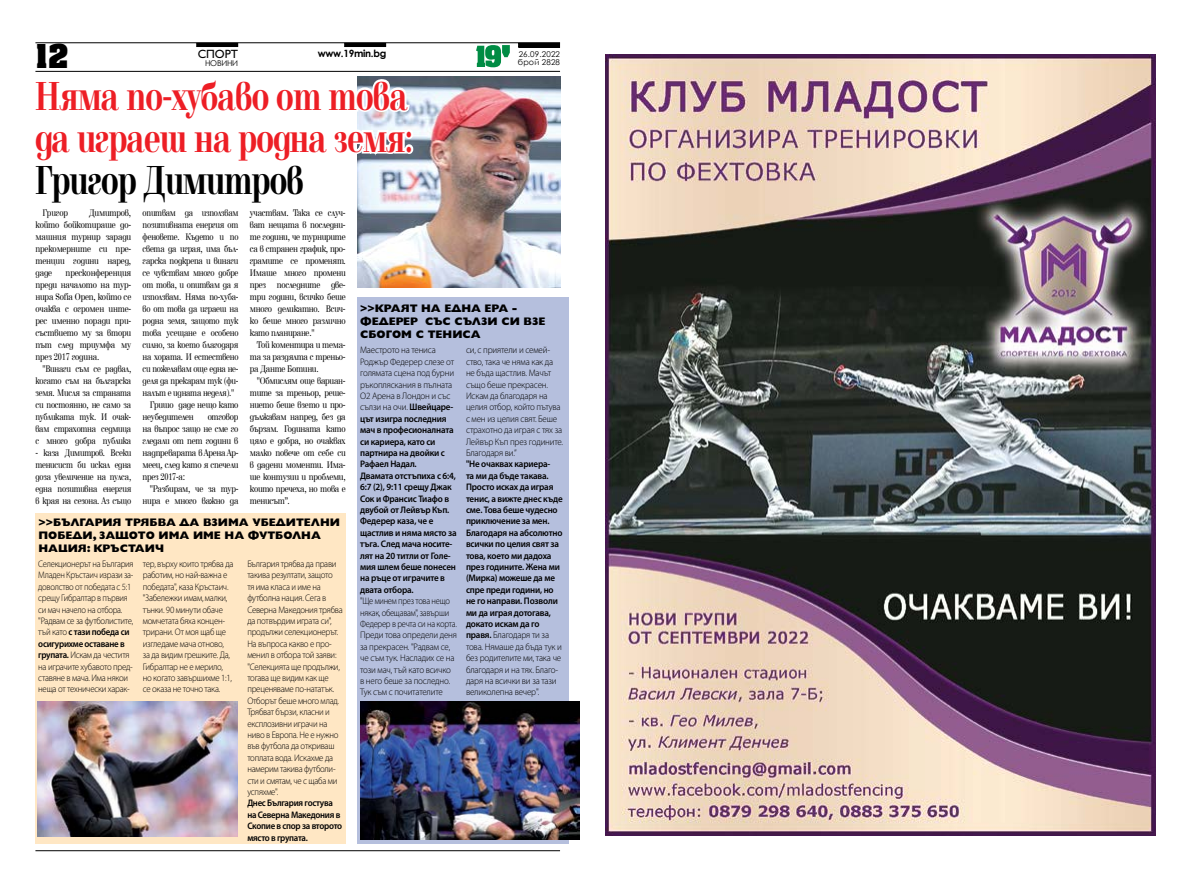
<style>
.page{position:relative;width:1191px;height:893px;background:#fff}
.page>*{position:absolute;margin:0;border:0;box-sizing:border-box;transform-origin:0 0}
.t1{font:700 42px/42px "Elfin CYR";letter-spacing:-.025em;color:#ed1e25;scale:.75 1}
.t2{font:700 42px "Elfin CYR";letter-spacing:-.025em;color:#000;scale:.75 1}
.t3{font:700 28px "Achen Cyr";color:#000}
.t4{font:12px "Gilt";color:#000}
.t5{font:800 11px/13.2px "Gilt";color:#000}
.t6{font:10px/12px "Elfin CYR";letter-spacing:-.03em;color:#000;text-align:justify;scale:.82 1}
.t7{font:10px/12px "Elfin CYR";letter-spacing:-.03em;color:#000;text-align:justify;scale:.8 1}
.t8{font:700 10px "Century Gothic";letter-spacing:-.03em;color:#000}
.t9{font:600 9.5px/11.4px "Myriad Pro";letter-spacing:-.02em;color:#000;scale:.95 1}
.t10{font:300 9.5px/11.4px "Myriad Pro";letter-spacing:-.03em;color:#000;scale:.93 1}
.t11{font:300 9.5px/11.4px "Myriad Pro";letter-spacing:-.03em;color:#000;scale:.91 1}
.t12{font:300 9.5px/11.4px "Myriad Pro";letter-spacing:-.03em;color:#000;scale:.95 1}
.t13{font:300 9.5px/11.4px "Myriad Pro";letter-spacing:-.03em;color:#000;scale:.9 1}
.t14{font:600 9.5px/11.4px "Myriad Pro";letter-spacing:-.02em;color:#000;scale:.93 1}
.t15{font:8px "Century Gothic";letter-spacing:.02em;color:#000}
.s1{font-weight:600}
.s2{font-weight:300}
</style>
<div class="page">
<hr style="left:35px;top:43px;width:525px;height:1px;background:#000">
<hr style="left:35px;top:71px;width:525px;height:1px;background:#000">
<svg style="left:476px;top:45px;width:34px;height:22px"></svg>
<div style="left:196px;top:43px;width:42px;height:4px;border:1px solid #000"></div>
<div style="left:344px;top:43px;width:42px;height:4px;border:1px solid #000"></div>
<hr style="left:518px;top:43px;width:41px;height:4px;background:#000">
<div style="left:518px;top:43px;width:42px;height:5px;border:1px solid #000"></div>
<hr style="left:35px;top:850px;width:525px;height:1px;background:#000">
<div style="left:35px;top:513px;width:311px;height:331px;background:#ffe7c4"></div>
<div style="left:357px;top:298px;width:211px;height:546px;background:#b5bfdd"></div>
<img style="left:357px;top:77px;width:203px;height:211px">
<svg style="left:35px;top:70px;width:380px;height:136px"></svg>
<img style="left:361px;top:702px;width:218px;height:137px">
<img style="left:38px;top:701px;width:199px;height:135px">
<img style="left:605px;top:55px;width:550px;height:780px">
<h2 class="t3" style="left:35px;top:37px;width:35px">12</h2>
<p class="t4" style="left:198px;top:48px;width:42px">СПОРТ</p>
<p class="t8" style="left:318px;top:45px;width:70px">www.19min.bg</p>
<p class="t15" style="left:205px;top:58px;width:35px">НОВИНИ</p>
<h1 class="t1" style="left:35px;top:75px;width:506px">Няма по-хубаво от това да играеш на родна земя:</h1>
<h1 class="t2" style="left:35px;top:157px;width:359px">Григор Димитров</h1>
<p class="t15" style="left:519px;top:48px;width:43px">26.09.2022</p>
<p class="t15" style="left:518px;top:56px;width:44px">брой 2828</p>
<p class="t6" style="left:35px;top:207px;width:118px;text-indent:54px">Димитров, който бойкотираше до&shy;машния турнир заради прекомерните си пре&shy;тенции години наред, даде</p>
<p class="t6" style="left:43px;top:207px;width:33px">Григор</p>
<p class="t6" style="left:35px;top:267px;width:118px;text-indent:30px">пресконференция преди началото на тур&shy;нира Sofia Open, който се очаква с огромен инте&shy;рес именно поради при&shy;съствието му за втори път след триумфа му през 2017 година.</p>
<p class="t7" style="left:35px;top:363px;width:121px;text-indent:7px">"Винаги съм се радвал, когато съм на българска земя. Мисля за страната си постоянно, не само за публиката тук. И очак&shy;вам страхотна седмица с много добра публика</p>
<p class="t7" style="left:35px;top:447px;width:121px">- каза Димитров. Всеки тенисист би искал една доза увеличение на пулса, една позитивна енергия в края на сезона. Аз също</p>
<p class="t7" style="left:143px;top:207px;width:121px">опитвам да използвам</p>
<p class="t7" style="left:143px;top:219px;width:121px">позитивната енергия от</p>
<p class="t7" style="left:143px;top:231px;width:121px">феновете. Където и по</p>
<p class="t7" style="left:143px;top:243px;width:121px">света да играя, има бъл-</p>
<p class="t7" style="left:143px;top:255px;width:121px">гарска подкрепа и винаги</p>
<p class="t7" style="left:143px;top:267px;width:121px">се чувствам много добре</p>
<p class="t7" style="left:143px;top:279px;width:121px">от това, и опитвам да я</p>
<p class="t7" style="left:143px;top:291px;width:121px">използвам. Няма по-хуба-</p>
<p class="t7" style="left:143px;top:303px;width:121px">во от това да играеш на</p>
<p class="t7" style="left:143px;top:315px;width:121px">родна земя, защото тук</p>
<p class="t7" style="left:143px;top:327px;width:121px">това усещане е особено</p>
<p class="t7" style="left:143px;top:339px;width:121px">силно, за което благодаря</p>
<p class="t7" style="left:143px;top:351px;width:121px">на хората. И естествено</p>
<p class="t7" style="left:143px;top:363px;width:121px">си пожелавам още една не-</p>
<p class="t7" style="left:143px;top:375px;width:121px">деля да прекарам тук (фи-</p>
<p class="t7" style="left:143px;top:387px;width:116px">налът е идната неделя)."</p>
<p class="t6" style="left:150px;top:399px;width:110px">Гришо даде нещо като</p>
<p class="t6" style="left:143px;top:411px;width:64px">неубедителен</p>
<p class="t6" style="left:143px;top:411px;width:118px;text-indent:65px">отговор на въпрос защо не сме го гледали от пет години в надпреварата в Арена Ар&shy;меец, след като я спечели през 2017-а:</p>
<p class="t6" style="left:143px;top:483px;width:118px;text-align:right">"Разбирам, че за тур&shy;нира е много важно да</p>
<p class="t6" style="left:250px;top:207px;width:118px">участвам. Така се случ&shy;ват нещата в последни&shy;те години, че турнирите са в странен график, про&shy;грамите се променят.<br>Имаше много промени през последните две&shy;три години, всичко беше много деликатно. Всич&shy;ко беше много различно като планиране."</p>
<p class="t6" style="left:250px;top:339px;width:118px;text-indent:7px">Той коментира и тема&shy;та за раздялта с треньо&shy;ра Данте Ботини.</p>
<p class="t6" style="left:250px;top:375px;width:118px;text-indent:7px">"Обмислям още вариан&shy;тите за треньор, реше&shy;нието беше взето и про&shy;дължавам напред, без да бързам. Годината като цяло е добра, но очаквах малко повече от себе си в дадени моменти. Има&shy;ше контузии и проблеми, които пречеха, но това е тенисът”.</p>
<p class="t5" style="left:39px;top:516px;width:303px">&gt;&gt;БЪЛГАРИЯ ТРЯБВА ДА ВЗИМА УБЕДИТЕЛНИ<br>ПОБЕДИ, ЗАЩОТО ИМА ИМЕ НА ФУТБОЛНА<br>НАЦИЯ: КРЪСТАИЧ</p>
<p class="t11" style="left:38px;top:558px;width:106px">Селекционерът на България<br>Младен Кръстаич изрази за&shy;доволство от победата с 5:1 срещу Гибралтар в първия си мач начело на отбора. "Радвам се за футболистите, тъй като <span class="s1">с тази победа си осигурихме оставане в групата.</span> Искам да честитя на играчите хубавото пред&shy;ставяне в мача. Има някои неща от технически харак-</p>
<p class="t10" style="left:143px;top:558px;width:99px">тер, върху които трябва да работим, но най-важна е победата", каза Кръстаич. "Забележки имам, малки, тънки. 90 минути обаче момчетата бяха концен&shy;трирани. От моя щаб ще изгледаме мача отново, за да видим грешките. Да,<br>Гибралтар не е мерило, но когато завършихме 1:1, се оказа не точно така.</p>
<p class="t10" style="left:247px;top:558px;width:104px">България трябва да прави такива резултати, защото<br>тя има класа и име на футболна нация. Сега в<br>Северна Македония трябва да потвърдим играта си", продължи селекционерът.<br>На въпроса какво е про&shy;менил в отбора той заяви: "Селекцията ще продължи, тогава ще видим как ще преценяваме по-нататък.<br>Отборът беше много млад.<br>Трябват бързи, класни и експлозивни играчи на ниво в Европа. Не е нужно във футбола да откриваш топлата вода. Искахме да намерим такива футболи&shy;сти и смятам, че с щаба ми успяхме".</p>
<p class="t14" style="left:247px;top:797px;width:103px">Днес България гостува на Северна Македония в<br>Скопие в спор за второто място в групата.</p>
<p class="t5" style="left:360px;top:302px;width:187px">&gt;&gt;КРАЯТ НА ЕДНА ЕРА -<br>ФЕДЕРЕР СЪС СЪЛЗИ СИ ВЗЕ<br>СБОГОМ С ТЕНИСА</p>
<p class="t9" style="left:360px;top:344px;width:103px"><span class="s2">Маестрото на тениса<br>Роджър Федерер слезе от голямата сцена под бурни ръкопляскания в пълната<br>О2 Арена в Лондон и със сълзи на очи.</span> Швейцаре&shy;цът изигра последния мач в професионалната си кариера, като си партнира на двойки с<br>Рафаел Надал.<br>Двамата отстъпиха с 6:4,<br>6:7 (2), 9:11 срещу Джак<br>Сок и Франсис Тиафо в двубой от Лейвър Къп.<br>Федерер каза, че е щастлив и няма място за тъга. След мача носите&shy;лят на 20 титли от Голе&shy;мия шлем беше понесен на ръце от играчите в двата отбора.</p>
<p class="t13" style="left:360px;top:595px;width:109px">"Ще минем през това нещо някак, обещавам", завърши<br>Федерер в речта си на корта.<br>Преди това определи деня за прекрасен. "Радвам се, че съм тук. Насладих се на този мач, тъй като всичко в него беше за последно.<br>Тук съм с почитателите</p>
<p class="t12" style="left:466px;top:344px;width:104px">си, с приятели и семей&shy;ство, така че няма как да не бъда щастлив. Мачът също беше прекрасен.<br>Искам да благодаря на целия отбор, който пътува с мен из целия свят. Беше страхотно да играя с тях за<br>Лейвър Къп през годините.<br>Благодаря ви.”</p>
<p class="t9" style="left:466px;top:458px;width:103px">"Не очаквах кариера-<br>та ми да бъде такава.<br>Просто исках да играя тенис, а вижте днес къде сме. Това беше чудесно приключение за мен.<br>Благодаря на абсолютно всички по целия свят за това, което ми дадоха през годините. Жена ми (Мирка) можеше да ме спре преди години, но не го направи. Позволи ми да играя дотогава, докато искам да го правя. <span class="s2">Благодаря ти за това. Нямаше да бъда тук и без родителите ми, така че благодаря и на тях. Благо&shy;даря на всички ви за тази великолепна вечер".</span></p>
</div>
